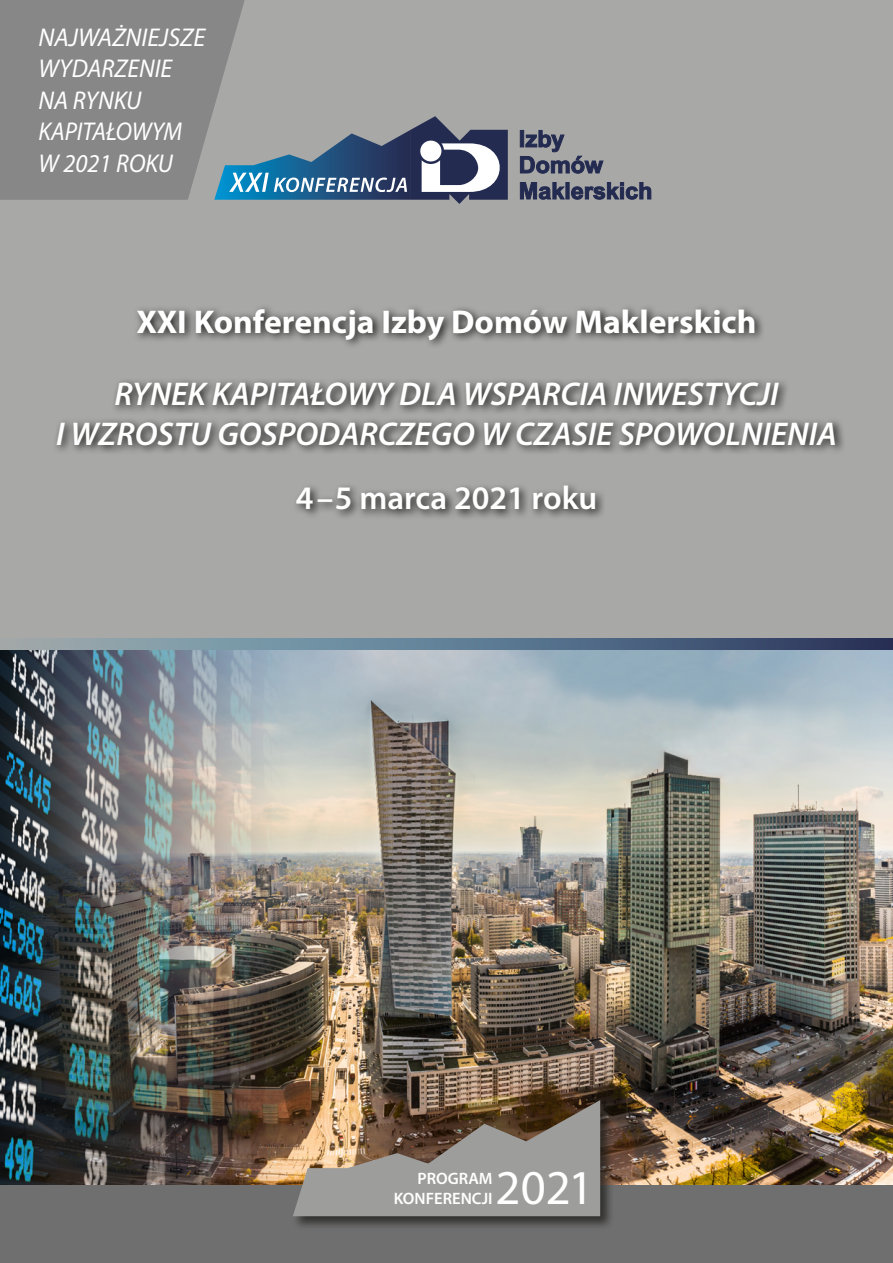
<style>
.page{position:relative;width:893px;height:1263px;background:#a8a8a7}
.page>*{position:absolute;margin:0;border:0;box-sizing:border-box;transform-origin:0 0}
.t1{font:48.9px "Myriad Pro";color:#fff}
.t2{font:italic 600 33px/39.6px "Myriad Pro";color:#fff;text-align:center}
.t3{font:700 33px "Myriad Pro";color:#fff}
.t4{font:600 33px "Myriad Pro";color:#fff}
.t5{font:italic 25.8px/31.5px "Myriad Pro";color:#fff}
.t6{font:600 16.5px/20.7px "Myriad Pro";color:#fff;text-align:right}
</style>
<div class="page">
<div style="left:0;top:1183px;width:893px;height:80px;background:#706f6f"></div>
<svg style="left:56px;top:307px;width:787px;height:211px"></svg>
<div style="left:0;top:0;width:245px;height:200px;background:#878787"></div>
<svg style="left:520px;top:182px;width:131px;height:17px"></svg>
<svg style="left:520px;top:130px;width:83px;height:43px"></svg>
<svg style="left:214px;top:116px;width:294px;height:88px"></svg>
<svg style="left:0;top:638px;width:893px;height:13px;background:#657c91"></svg>
<img style="left:0;top:651px;width:893px;height:533px">
<div style="left:292px;top:1099px;width:322px;height:131px;background:#1d1d1b;opacity:.75"></div>
<svg style="left:293px;top:1100px;width:307px;height:116px"></svg>
<p class="t5" style="left:39px;top:21px;width:168px">NAJWAŻNIEJSZE<br>WYDARZENIE<br>NA RYNKU<br>KAPITAŁOWYM<br>W 2021 ROKU</p>
<p class="t3" style="left:136px;top:300px;width:622px">XXI Konferencja Izby Domów Maklerskich</p>
<p class="t2" style="left:56px;top:373px;width:782px">RYNEK KAPITAŁOWY DLA WSPARCIA INWESTYCJI<br>I WZROSTU GOSPODARCZEGO W CZASIE SPOWOLNIENIA</p>
<p class="t4" style="left:296px;top:477px;width:303px">4–5 marca 2021 roku</p>
<p class="t6" style="left:394px;top:1167px;width:100px">PROGRAM<br>KONFERENCJI</p>
<h1 class="t1" style="left:495px;top:1158px;width:100px">2021</h1>
</div>
